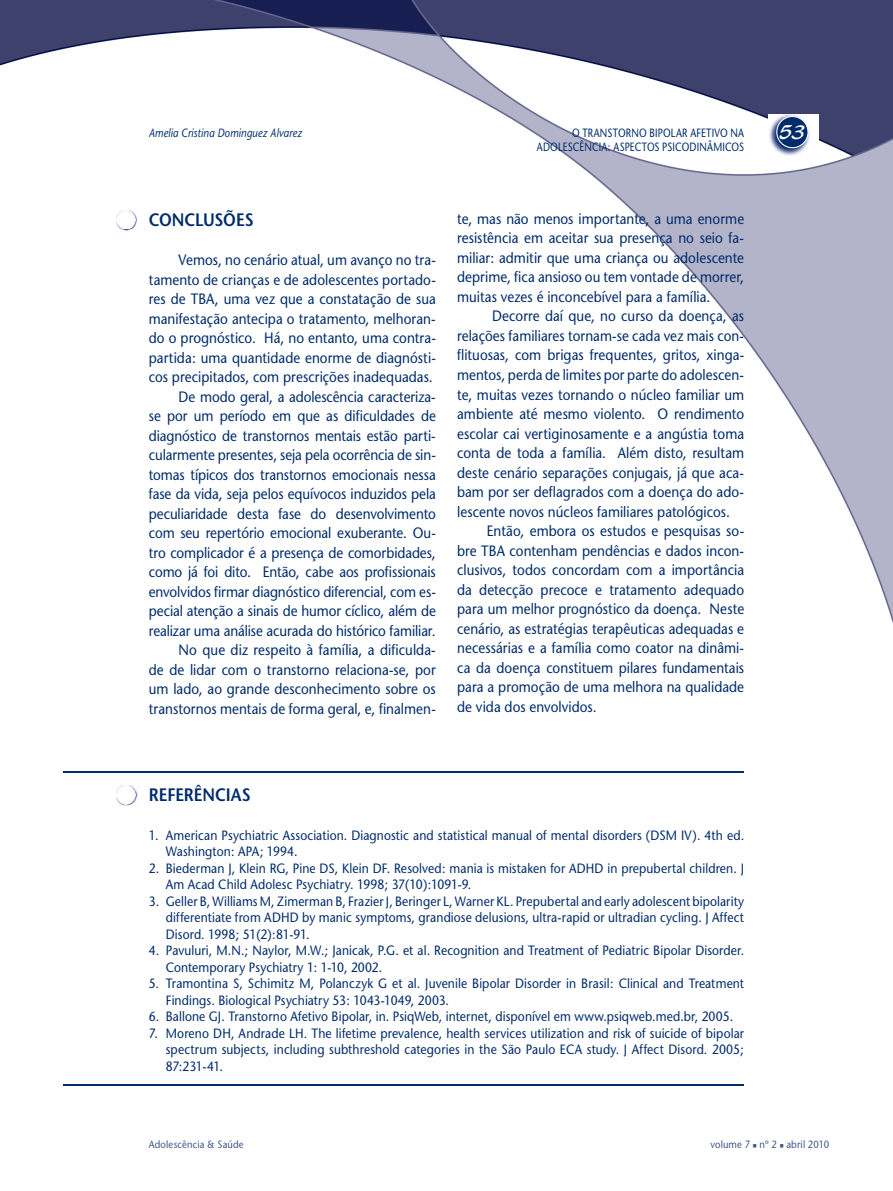
<style>
.page{position:relative;width:893px;height:1191px;background:#fff}
.page>*{position:absolute;margin:0;border:0;box-sizing:border-box;transform-origin:0 0}
.t1{font:21px "Blacklight D";color:#fff}
.t2{font:600 18px "Stone Sans";letter-spacing:-.01em;color:#002c6b;scale:.9 1}
.t3{font:15px/19.5px "Stone Sans";color:#002c6b;text-align:right;scale:.9 1}
.t4{font:13.5px/16.5px "Stone Sans";letter-spacing:.005em;color:#002c6b;scale:.9 1}
.t5{font:12px/14.4px "Stone Sans";letter-spacing:.02em;color:#002c6b;text-align:right;scale:.8 1}
.t6{font:italic 12px "Stone Sans";letter-spacing:.01em;color:#002c6b;scale:.85 1}
.t7{font:10.5px "Stone Sans";letter-spacing:.015em;color:#42558b;scale:.9 1}
</style>
<div class="page">
<img style="left:0;top:0;width:893px;height:624px">
<img style="left:768px;top:114px;width:50px;height:50px">
<svg style="left:776px;top:116px;width:33px;height:32px"></svg>
<hr style="left:64px;top:771px;width:680px;height:2px;background:#002c6b">
<hr style="left:64px;top:1084px;width:680px;height:2px;background:#002c6b">
<img style="left:120px;top:785px;width:18px;height:21px">
<img style="left:117px;top:786px;width:18px;height:18px">
<img style="left:117px;top:210px;width:26px;height:27px">
<img style="left:117px;top:210px;width:18px;height:19px">
<p class="t6" style="left:149px;top:125px;width:182px">Amelia Cristina Dominguez Alvarez</p>
<p class="t5" style="left:537px;top:125px;width:260px">O TRANSTORNO BIPOLAR AFETIVO NA<br>ADOLESCÊNCIA: ASPECTOS PSICODINÂMICOS</p>
<p class="t2" style="left:149px;top:209px;width:118px">CONCLUSÕES</p>
<p class="t3" style="left:149px;top:250px;width:320px">Vemos, no cenário atual, um avanço no tra&shy;tamento de crianças e de adolescentes portado&shy;res de TBA, uma vez que a constatação de sua manifestação antecipa o tratamento, melhoran&shy;do o prognóstico. Há, no entanto, uma contra&shy;partida: uma quantidade enorme de diagnósti&shy;cos precipitados, com prescrições inadequadas.<br>De modo geral, a adolescência caracteriza-<br>se por um período em que as dificuldades de diagnóstico de transtornos mentais estão parti&shy;cularmente presentes, seja pela ocorrência de sin&shy;tomas típicos dos transtornos emocionais nessa fase da vida, seja pelos equívocos induzidos pela peculiaridade desta fase do desenvolvimento com seu repertório emocional exuberante. Ou&shy;tro complicador é a presença de comorbidades, como já foi dito. Então, cabe aos profissionais envolvidos firmar diagnóstico diferencial, com es&shy;pecial atenção a sinais de humor cíclico, além de realizar uma análise acurada do histórico familiar.<br>No que diz respeito à família, a dificulda-<br>de de lidar com o transtorno relaciona-se, por um lado, ao grande desconhecimento sobre os transtornos mentais de forma geral, e, finalmen-</p>
<p class="t3" style="left:457px;top:209px;width:320px;text-align:justify">te, mas não menos importante, a uma enorme resistência em aceitar sua presença no seio fa&shy;miliar: admitir que uma criança ou adolescente deprime, fica ansioso ou tem vontade de morrer, muitas vezes é inconcebível para a família.</p>
<p class="t3" style="left:492px;top:306px;width:281px">Decorre daí que, no curso da doença, as</p>
<p class="t3" style="left:457px;top:326px;width:320px">relações familiares tornam-se cada vez mais con-</p>
<p class="t3" style="left:457px;top:345px;width:320px">flituosas, com brigas frequentes, gritos, xinga-</p>
<p class="t3" style="left:457px;top:365px;width:320px">mentos, perda de limites por parte do adolescen-</p>
<p class="t3" style="left:457px;top:384px;width:320px">te, muitas vezes tornando o núcleo familiar um</p>
<p class="t3" style="left:457px;top:404px;width:320px">ambiente até mesmo violento. O rendimento</p>
<p class="t3" style="left:457px;top:423px;width:320px">escolar cai vertiginosamente e a angústia toma</p>
<p class="t3" style="left:457px;top:443px;width:320px">conta de toda a família. Além disto, resultam</p>
<p class="t3" style="left:457px;top:462px;width:320px">deste cenário separações conjugais, já que aca-</p>
<p class="t3" style="left:457px;top:482px;width:320px">bam por ser deflagrados com a doença do ado-</p>
<p class="t3" style="left:457px;top:501px;width:305px">lescente novos núcleos familiares patológicos.</p>
<p class="t3" style="left:487px;top:521px;width:287px">Então, embora os estudos e pesquisas so-</p>
<p class="t3" style="left:457px;top:540px;width:320px">bre TBA contenham pendências e dados incon-</p>
<p class="t3" style="left:457px;top:560px;width:320px">clusivos, todos concordam com a importância</p>
<p class="t3" style="left:457px;top:579px;width:320px">da detecção precoce e tratamento adequado</p>
<p class="t3" style="left:457px;top:599px;width:320px">para um melhor prognóstico da doença. Neste</p>
<p class="t3" style="left:457px;top:618px;width:320px">cenário, as estratégias terapêuticas adequadas e</p>
<p class="t3" style="left:457px;top:638px;width:320px">necessárias e a família como coator na dinâmi-</p>
<p class="t3" style="left:457px;top:657px;width:320px">ca da doença constituem pilares fundamentais</p>
<p class="t3" style="left:457px;top:677px;width:320px">para a promoção de uma melhora na qualidade</p>
<p class="t3" style="left:457px;top:696px;width:157px">de vida dos envolvidos.</p>
<p class="t2" style="left:149px;top:784px;width:115px">REFERÊNCIAS</p>
<p class="t4" style="left:166px;top:826px;width:644px;text-indent:-17px">1. American Psychiatric Association. Diagnostic and statistical manual of mental disorders (DSM IV). 4th ed.<br>Washington: APA; 1994.</p>
<p class="t4" style="left:166px;top:859px;width:644px;text-indent:-17px">2. Biederman J, Klein RG, Pine DS, Klein DF. Resolved: mania is mistaken for ADHD in prepubertal children. J<br>Am Acad Child Adolesc Psychiatry. 1998; 37(10):1091-9.</p>
<p class="t4" style="left:166px;top:892px;width:644px;text-align:justify;text-indent:-17px">3. Geller B, Williams M, Zimerman B, Frazier J, Beringer L, Warner KL. Prepubertal and early adolescent bipolarity differentiate from ADHD by manic symptoms, grandiose delusions, ultra-rapid or ultradian cycling. J Affect Disord. 1998; 51(2):81-91.</p>
<p class="t4" style="left:166px;top:942px;width:644px;text-indent:-17px">4. Pavuluri, M.N.; Naylor, M.W.; Janicak, P.G. et al. Recognition and Treatment of Pediatric Bipolar Disorder.<br>Contemporary Psychiatry 1: 1-10, 2002.</p>
<p class="t4" style="left:166px;top:975px;width:644px;text-indent:-17px">5. Tramontina S, Schimitz M, Polanczyk G et al. Juvenile Bipolar Disorder in Brasil: Clinical and Treatment<br>Findings. Biological Psychiatry 53: 1043-1049, 2003.</p>
<p class="t4" style="left:149px;top:1008px;width:651px">6. Ballone GJ. Transtorno Afetivo Bipolar, in. PsiqWeb, internet, disponível em www.psiqweb.med.br, 2005.</p>
<p class="t4" style="left:166px;top:1024px;width:644px;text-align:justify;text-indent:-17px">7. Moreno DH, Andrade LH. The lifetime prevalence, health services utilization and risk of suicide of bipolar spectrum subjects, including subthreshold categories in the São Paulo ECA study. J Affect Disord. 2005; 87:231-41.</p>
<h1 class="t1" style="left:779px;top:119px;width:28px">53</h1>
<p class="t7" style="left:149px;top:1137px;width:107px">Adolescência &amp; Saúde</p>
<p class="t7" style="left:710px;top:1137px;width:133px">volume 7 ■ nº 2 ■ abril 2010</p>
</div>
